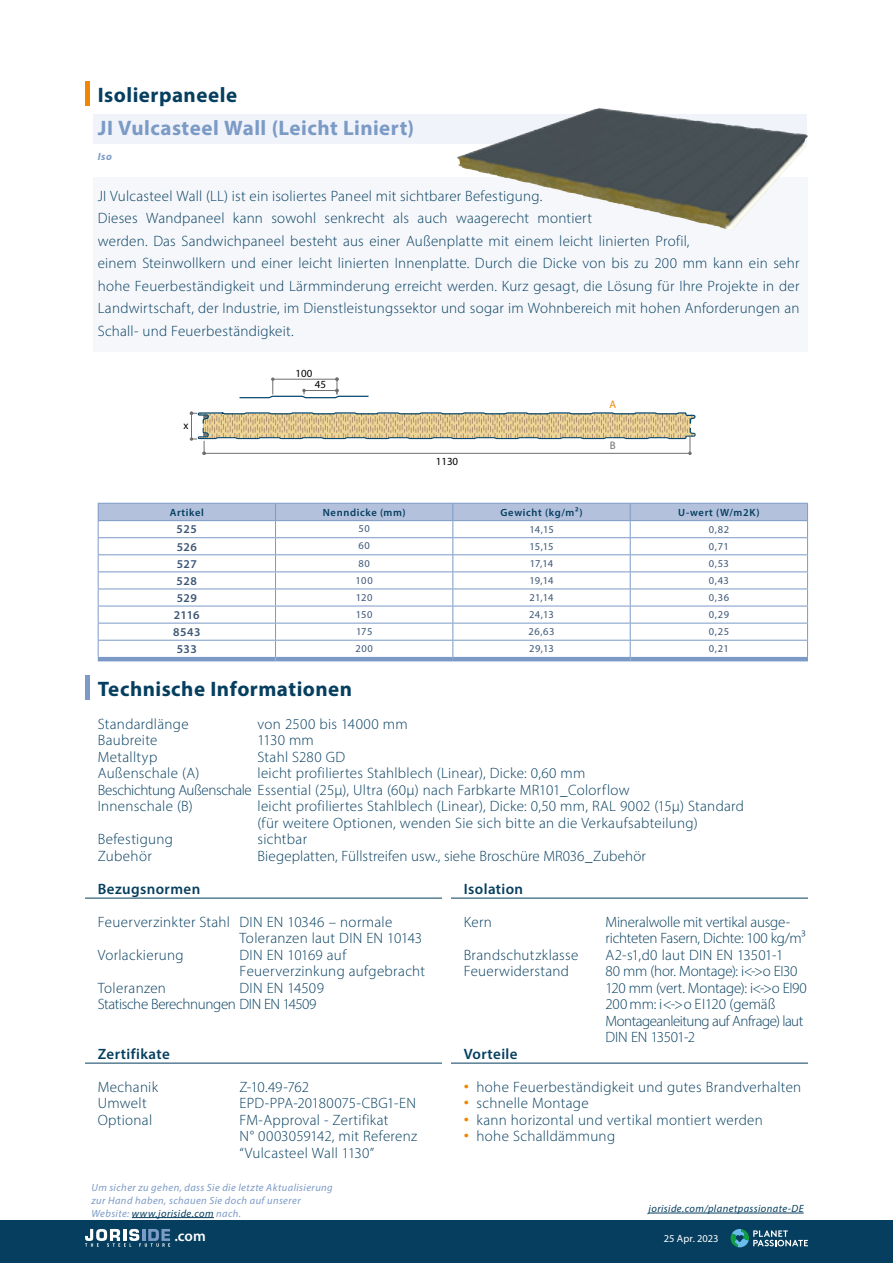
<style>
.page{position:relative;width:893px;height:1263px;background:#fff}
.page>*{position:absolute;margin:0;border:0;box-sizing:border-box;transform-origin:0 0}
.t1{font:700 21px "Myriad Pro";letter-spacing:.02em;color:#053e5f}
.t2{font:700 21px "Myriad Pro";letter-spacing:.02em;color:#7b9ac6}
.t3{font:300 15px/22.5px "Myriad Pro";letter-spacing:.015em;color:#053e5f}
.t4{font:300 15px/16.5px "Myriad Pro";letter-spacing:-.025em;color:#053e5f}
.t5{font:300 15px/16.5px "Myriad Pro";letter-spacing:-.015em;color:#053e5f}
.t6{font:600 15px "Myriad Pro";letter-spacing:.03em;color:#053e5f}
.t7{font:600 15px "Myriad Pro";color:#fff}
.t8{font:600 12px "Myriad Pro";letter-spacing:.035em;color:#3d5777}
.t9{font:10.95px "Myriad Pro";color:#000}
.t10{font:10.95px "Myriad Pro";color:#f18601}
.t11{font:10.95px "Myriad Pro";color:#706f6f}
.t12{font:italic 10.5px/12.6px "Myriad Pro";letter-spacing:.04em;color:#7b9ac6}
.t13{font:10.5px "Myriad Pro";letter-spacing:.035em;color:#3d5777}
.t14{font:600 10.5px "Myriad Pro";letter-spacing:.065em;color:#053e5f}
.t15{font:italic 10.5px "Myriad Pro";letter-spacing:.04em;color:#053e5f}
.t16{font:10.5px "Myriad Pro";letter-spacing:.01em;color:#fff}
.t17{font:italic 700 10.5px "Myriad Pro";color:#7b9ac6}
.s1{color:#053e5f}
.s2{font-size:21px;color:#f18700}
</style>
<div class="page">
<hr style="left:85px;top:82px;width:4px;height:24px;background:#f18700">
<div style="left:94px;top:115px;width:713px;height:29px;background:#f0f3f9"></div>
<div style="left:94px;top:177px;width:714px;height:175px;background:#f5f7fb"></div>
<hr style="left:98px;top:657px;width:178px;height:4px;background:#7b9ac6">
<hr style="left:276px;top:657px;width:177px;height:4px;background:#7b9ac6">
<hr style="left:453px;top:657px;width:177px;height:4px;background:#7b9ac6">
<hr style="left:630px;top:657px;width:178px;height:4px;background:#7b9ac6">
<svg style="left:98px;top:503px;width:710px;height:154px"></svg>
<hr style="left:98px;top:520px;width:178px;height:1px;background:#7b9ac6">
<hr style="left:276px;top:520px;width:177px;height:1px;background:#7b9ac6">
<hr style="left:85px;top:676px;width:4px;height:24px;background:#7b9ac6">
<hr style="left:85px;top:898px;width:357px;height:1px;background:#053e5f">
<hr style="left:451px;top:898px;width:357px;height:1px;background:#053e5f">
<hr style="left:85px;top:1063px;width:357px;height:1px;background:#053e5f">
<hr style="left:451px;top:1063px;width:357px;height:1px;background:#053e5f">
<svg style="left:239px;top:377px;width:130px;height:22px"></svg>
<svg style="left:190px;top:411px;width:506px;height:44px"></svg>
<img style="left:457px;top:108px;width:301px;height:122px">
<hr style="left:132px;top:1217px;width:82px;height:1px;background:#053e5f">
<div style="left:0;top:1220px;width:893px;height:43px;background:#053e5f"></div>
<svg style="left:85px;top:1229px;width:85px;height:18px"></svg>
<svg style="left:731px;top:1229px;width:77px;height:18px"></svg>
<hr style="left:649px;top:1213px;width:155px;height:1px;background:#053e5f">
<h1 class="t1" style="left:98px;top:81px;width:141px">Isolierpaneele</h1>
<h1 class="t2" style="left:98px;top:114px;width:318px">JI Vulcasteel Wall (Leicht Liniert)</h1>
<p class="t17" style="left:98px;top:150px;width:16px">Iso</p>
<p class="t3" style="left:98px;top:184px;width:703px">JI Vulcasteel Wall (LL) ist ein isoliertes Paneel mit sichtbarer Befestigung.<br>Dieses Wandpaneel kann sowohl senkrecht als auch waagerecht montiert<br>werden. Das Sandwichpaneel besteht aus einer Außenplatte mit einem leicht linierten Profil,<br>einem Steinwollkern und einer leicht linierten Innenplatte. Durch die Dicke von bis zu 200 mm kann ein sehr hohe Feuerbeständigkeit und Lärmminderung erreicht werden. Kurz gesagt, die Lösung für Ihre Projekte in der Landwirtschaft, der Industrie, im Dienstleistungssektor und sogar im Wohnbereich mit hohen Anforderungen an Schall- und Feuerbeständigkeit.</p>
<p class="t9" style="left:296px;top:366px;width:18px">100</p>
<p class="t9" style="left:183px;top:419px;width:7px">x</p>
<p class="t9" style="left:315px;top:378px;width:13px">45</p>
<p class="t9" style="left:436px;top:454px;width:24px">1130</p>
<p class="t10" style="left:609px;top:397px;width:8px">A</p>
<p class="t11" style="left:610px;top:439px;width:7px">B</p>
<p class="t14" style="left:170px;top:506px;width:36px">Artikel</p>
<p class="t14" style="left:323px;top:506px;width:84px">Nenndicke (mm)</p>
<p class="t14" style="left:501px;top:506px;width:83px">Gewicht (kg/m2)</p>
<p class="t14" style="left:678px;top:506px;width:83px">U-wert (W/m2K)</p>
<p class="t8" style="left:177px;top:522px;width:22px">525</p>
<p class="t13" style="left:359px;top:522px;width:13px">50</p>
<p class="t13" style="left:529px;top:523px;width:26px">14,15</p>
<p class="t13" style="left:709px;top:523px;width:22px">0,82</p>
<p class="t8" style="left:177px;top:539px;width:22px">526</p>
<p class="t13" style="left:358px;top:539px;width:13px">60</p>
<p class="t13" style="left:529px;top:540px;width:26px">15,15</p>
<p class="t13" style="left:709px;top:540px;width:21px">0,71</p>
<p class="t8" style="left:177px;top:556px;width:22px">527</p>
<p class="t13" style="left:358px;top:556px;width:13px">80</p>
<p class="t13" style="left:530px;top:557px;width:25px">17,14</p>
<p class="t13" style="left:709px;top:557px;width:22px">0,53</p>
<p class="t8" style="left:177px;top:573px;width:22px">528</p>
<p class="t13" style="left:356px;top:574px;width:19px">100</p>
<p class="t13" style="left:529px;top:574px;width:26px">19,14</p>
<p class="t13" style="left:709px;top:574px;width:22px">0,43</p>
<p class="t8" style="left:177px;top:590px;width:22px">529</p>
<p class="t13" style="left:356px;top:591px;width:18px">120</p>
<p class="t13" style="left:529px;top:591px;width:26px">21,14</p>
<p class="t13" style="left:709px;top:591px;width:22px">0,36</p>
<p class="t8" style="left:174px;top:607px;width:27px">2116</p>
<p class="t13" style="left:356px;top:608px;width:18px">150</p>
<p class="t13" style="left:529px;top:608px;width:26px">24,13</p>
<p class="t13" style="left:709px;top:608px;width:22px">0,29</p>
<p class="t8" style="left:173px;top:624px;width:29px">8543</p>
<p class="t13" style="left:356px;top:625px;width:18px">175</p>
<p class="t13" style="left:528px;top:625px;width:28px">26,63</p>
<p class="t13" style="left:709px;top:625px;width:22px">0,25</p>
<p class="t8" style="left:177px;top:641px;width:22px">533</p>
<p class="t13" style="left:355px;top:642px;width:19px">200</p>
<p class="t13" style="left:529px;top:642px;width:26px">29,13</p>
<p class="t13" style="left:709px;top:642px;width:21px">0,21</p>
<h1 class="t1" style="left:98px;top:675px;width:256px">Technische Informationen</h1>
<p class="t3" style="left:98px;top:712px;width:92px">Standardlänge</p>
<p class="t3" style="left:258px;top:712px;width:152px">von 2500 bis 14000 mm</p>
<p class="t3" style="left:98px;top:729px;width:61px">Baubreite</p>
<p class="t3" style="left:258px;top:729px;width:58px">1130 mm</p>
<p class="t3" style="left:98px;top:745px;width:61px">Metalltyp</p>
<p class="t3" style="left:258px;top:745px;width:89px">Stahl S280 GD</p>
<p class="t3" style="left:98px;top:762px;width:103px">Außenschale (A)</p>
<p class="t3" style="left:98px;top:765px;width:533px;line-height:16.5px;text-indent:160px">leicht profiliertes Stahlblech (Linear), Dicke: 0,60 mm<br>Beschichtung Außenschale Essential (25µ), Ultra (60µ) nach Farbkarte MR101_Colorflow<br>Innenschale (B)</p>
<p class="t3" style="left:258px;top:798px;width:488px;line-height:16.5px">leicht profiliertes Stahlblech (Linear), Dicke: 0,50 mm, RAL 9002 (15µ) Standard (für weitere Optionen, wenden Sie sich bitte an die Verkaufsabteilung)</p>
<p class="t3" style="left:98px;top:828px;width:77px">Befestigung</p>
<p class="t3" style="left:258px;top:828px;width:51px">sichtbar</p>
<p class="t3" style="left:98px;top:844px;width:55px">Zubehör</p>
<p class="t3" style="left:258px;top:844px;width:390px">Biegeplatten, Füllstreifen usw., siehe Broschüre MR036_Zubehör</p>
<p class="t6" style="left:98px;top:879px;width:104px">Bezugsnormen</p>
<p class="t3" style="left:98px;top:910px;width:296px">Feuerverzinkter Stahl DIN EN 10346 – normale</p>
<p class="t3" style="left:240px;top:927px;width:184px">Toleranzen laut DIN EN 10143</p>
<p class="t3" style="left:98px;top:943px;width:87px">Vorlackierung</p>
<p class="t3" style="left:240px;top:946px;width:187px;line-height:16.5px">DIN EN 10169 auf<br>Feuerverzinkung aufgebracht</p>
<p class="t3" style="left:98px;top:976px;width:70px">Toleranzen</p>
<p class="t6" style="left:464px;top:879px;width:61px">Isolation</p>
<p class="t3" style="left:464px;top:910px;width:30px">Kern</p>
<p class="t5" style="left:605px;top:913px;width:202px">Mineralwolle mit vertikal ausge&shy;richteten Fasern, Dichte: 100 kg/m³</p>
<p class="t3" style="left:464px;top:943px;width:116px">Brandschutzklasse</p>
<p class="t3" style="left:605px;top:943px;width:179px">A2-s1,d0 laut DIN EN 13501-1</p>
<p class="t3" style="left:464px;top:960px;width:107px">Feuerwiderstand</p>
<p class="t4" style="left:605px;top:963px;width:203px">80 mm (hor. Montage): i&lt;-&gt;o EI30<br>120 mm (vert. Montage): i&lt;-&gt;o EI90<br>200 mm: i&lt;-&gt;o EI120 (gemäß<br>Montageanleitung auf Anfrage) laut<br>DIN EN 13501-2</p>
<p class="t4" style="left:98px;top:979px;width:228px;text-indent:142px">DIN EN 14509<br>Statische Berechnungen DIN EN 14509</p>
<p class="t6" style="left:98px;top:1044px;width:74px">Zertifikate</p>
<p class="t3" style="left:98px;top:1075px;width:62px">Mechanik</p>
<p class="t3" style="left:240px;top:1075px;width:71px">Z-10.49-762</p>
<p class="t3" style="left:98px;top:1092px;width:50px">Umwelt</p>
<p class="t3" style="left:240px;top:1092px;width:178px">EPD-PPA-20180075-CBG1-EN</p>
<p class="t3" style="left:98px;top:1108px;width:56px">Optional</p>
<p class="t3" style="left:240px;top:1111px;width:179px;line-height:16.5px">FM-Approval - Zertifikat<br>N° 0003059142, mit Referenz “Vulcasteel Wall 1130”</p>
<p class="t12" style="left:91px;top:1181px;width:243px">Um sicher zu gehen, dass Sie die letzte Aktualisierung zur Hand haben, schauen Sie doch auf unserer<br>Website: <span class="s1">www.joriside.com</span> nach.</p>
<p class="t7" style="left:174px;top:1226px;width:33px">.com</p>
<p class="t6" style="left:464px;top:1044px;width:55px">Vorteile</p>
<p class="t3" style="left:464px;top:1075px;width:339px"><span class="s2">•</span> hohe Feuerbeständigkeit und gutes Brandverhalten</p>
<p class="t3" style="left:464px;top:1092px;width:126px"><span class="s2">•</span> schnelle Montage</p>
<p class="t3" style="left:464px;top:1108px;width:301px"><span class="s2">•</span> kann horizontal und vertikal montiert werden</p>
<p class="t3" style="left:464px;top:1125px;width:153px"><span class="s2">•</span> hohe Schalldämmung</p>
<p class="t15" style="left:649px;top:1202px;width:157px">joriside.com/planetpassionate-DE</p>
<p class="t16" style="left:664px;top:1232px;width:56px">25 Apr. 2023</p>
</div>
